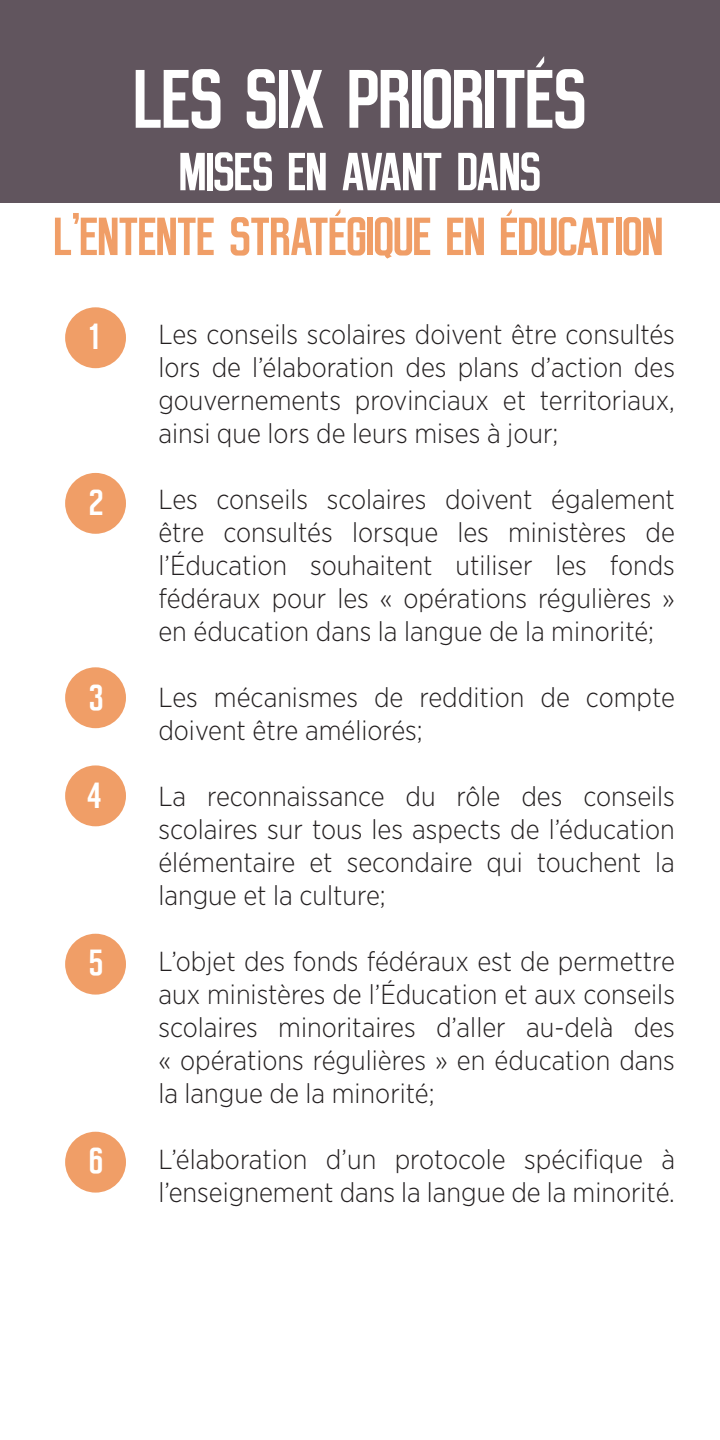
<style>
.page{position:relative;width:720px;height:1440px;background:#fff}
.page>*{position:absolute;margin:0;border:0;box-sizing:border-box;transform-origin:0 0}
.t1{font:85px "Dancing Juice Salabat";color:#fff}
.t2{font:55px "Dancing Juice Salabat";color:#f09e67}
.t3{font:55px "Dancing Juice Salabat";color:#fff}
.t4{font:37px "Dancing Juice Salabat";color:#fff}
.t5{font:300 27.5px/33px "Gotham Narrow";color:#231f20;text-align:justify}
</style>
<div class="page">
<div style="left:0;top:0;width:720px;height:202px;background:#61555e"></div>
<div style="left:65px;top:307px;width:61px;height:61px;background:#f09e67;border-radius:50%"></div>
<div style="left:65px;top:473px;width:61px;height:61px;background:#f09e67;border-radius:50%"></div>
<div style="left:65px;top:667px;width:61px;height:61px;background:#f09e67;border-radius:50%"></div>
<div style="left:65px;top:765px;width:61px;height:61px;background:#f09e67;border-radius:50%"></div>
<div style="left:65px;top:934px;width:61px;height:61px;background:#f09e67;border-radius:50%"></div>
<div style="left:65px;top:1132px;width:61px;height:61px;background:#f09e67;border-radius:50%"></div>
<p class="t1" style="left:134px;top:54px;width:453px">LES SIX PRIORITÉS</p>
<p class="t3" style="left:179px;top:142px;width:363px">MISES EN AVANT DANS</p>
<p class="t2" style="left:54px;top:207px;width:610px">L’ENTENTE STRATÉGIQUE EN ÉDUCATION</p>
<p class="t4" style="left:90px;top:317px;width:10px">1</p>
<p class="t5" style="left:158px;top:317px;width:518px">Les conseils scolaires doivent être consultés lors de l’élaboration des plans d’action des gouvernements provinciaux et territoriaux, ainsi que lors de leurs mises à jour;</p>
<p class="t4" style="left:90px;top:483px;width:15px">2</p>
<p class="t5" style="left:158px;top:482px;width:518px">Les conseils scolaires doivent également être consultés lorsque les ministères de l’Éducation souhaitent utiliser les fonds fédéraux pour les « opérations régulières » en éducation dans la langue de la minorité;</p>
<p class="t4" style="left:90px;top:677px;width:15px">3</p>
<p class="t5" style="left:158px;top:680px;width:518px">Les mécanismes de reddition de compte doivent être améliorés;</p>
<p class="t4" style="left:87px;top:775px;width:16px">4</p>
<p class="t5" style="left:158px;top:779px;width:518px">La reconnaissance du rôle des conseils scolaires sur tous les aspects de l’éducation élémentaire et secondaire qui touchent la langue et la culture;</p>
<p class="t4" style="left:90px;top:943px;width:15px">5</p>
<p class="t5" style="left:158px;top:944px;width:518px">L’objet des fonds fédéraux est de permettre aux ministères de l’Éducation et aux conseils scolaires minoritaires d’aller au-delà des « opérations régulières » en éducation dans la langue de la minorité;</p>
<p class="t4" style="left:90px;top:1141px;width:15px">6</p>
<p class="t5" style="left:158px;top:1142px;width:518px">L’élaboration d’un protocole spécifique à l’enseignement dans la langue de la minorité.</p>
</div>
